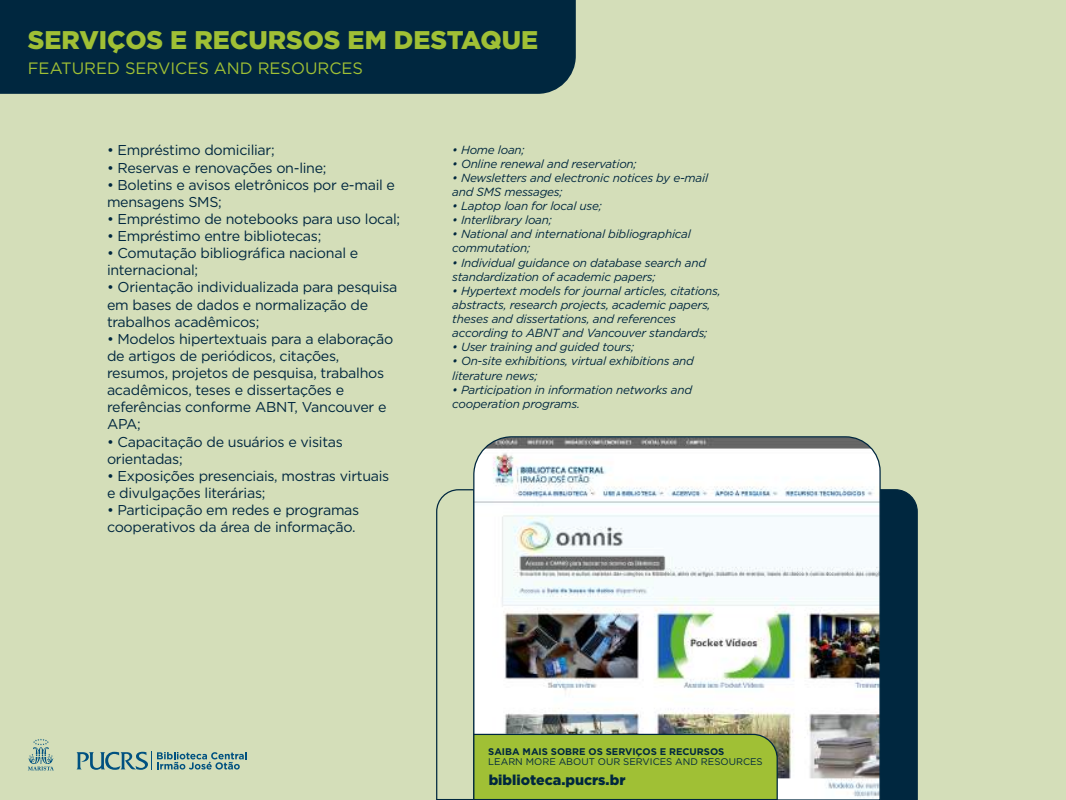
<style>
.page{position:relative;width:1066px;height:800px;background:#fff}
.page>*{position:absolute;margin:0;border:0;box-sizing:border-box;transform-origin:0 0}
.t1{font:900 25.5px "Gotham";color:#a0c035}
.t2{font:16.5px "Gotham";color:#a0c035}
.t3{font:14.25px/17.1px "Gotham";letter-spacing:-.02em;color:#00273f}
.t4{font:900 14.25px "Gotham";color:#00273f}
.t5{font:italic 11.75px/14.1px "Gotham";letter-spacing:-.02em;color:#00273f}
.t6{font:9.62px "Gotham";color:#00273f}
.t7{font:700 9.62px "Gotham";color:#00273f}
</style>
<div class="page">
<div style="left:0;top:0;width:1065px;height:799px;background:#d4deb9"></div>
<svg style="left:28px;top:739px;width:26px;height:31px"></svg>
<svg style="left:76px;top:751px;width:171px;height:18px"></svg>
<div style="left:0;top:0;width:576px;height:94px;background:#00273f"></div>
<div style="left:881px;top:489px;width:37px;height:310px;background:#00273f"></div>
<img style="left:473px;top:436px;width:408px;height:363px">
<img style="left:436px;top:488px;width:342px;height:311px">
<h1 class="t1" style="left:28px;top:23px;width:512px">SERVIÇOS E RECURSOS EM DESTAQUE</h1>
<p class="t2" style="left:28px;top:58px;width:337px">FEATURED SERVICES AND RESOURCES</p>
<p class="t3" style="left:107px;top:141px;width:169px">• Empréstimo domiciliar;</p>
<p class="t3" style="left:107px;top:159px;width:221px">• Reservas e renovações on-line;</p>
<p class="t3" style="left:107px;top:176px;width:289px">• Boletins e avisos eletrônicos por e-mail e mensagens SMS;</p>
<p class="t3" style="left:107px;top:210px;width:295px">• Empréstimo de notebooks para uso local;</p>
<p class="t3" style="left:107px;top:227px;width:216px">• Empréstimo entre bibliotecas;</p>
<p class="t3" style="left:107px;top:244px;width:253px">• Comutação bibliográfica nacional e internacional;</p>
<p class="t3" style="left:107px;top:278px;width:292px">• Orientação individualizada para pesquisa em bases de dados e normalização de trabalhos acadêmicos;</p>
<p class="t3" style="left:107px;top:330px;width:288px">• Modelos hipertextuais para a elaboração de artigos de periódicos, citações, resumos, projetos de pesquisa, trabalhos acadêmicos, teses e dissertações e referências conforme ABNT, Vancouver e APA;</p>
<p class="t3" style="left:107px;top:432px;width:237px">• Capacitação de usuários e visitas orientadas;</p>
<p class="t3" style="left:107px;top:467px;width:284px">• Exposições presenciais, mostras virtuais e divulgações literárias;</p>
<p class="t3" style="left:107px;top:501px;width:254px">• Participação em redes e programas cooperativos da área de informação.</p>
<p class="t5" style="left:452px;top:142px;width:74px">• Home loan;</p>
<p class="t5" style="left:452px;top:156px;width:186px">• Online renewal and reservation;</p>
<p class="t5" style="left:452px;top:170px;width:257px">• Newsletters and electronic notices by e-mail and SMS messages;</p>
<p class="t5" style="left:452px;top:198px;width:151px">• Laptop loan for local use;</p>
<p class="t5" style="left:452px;top:213px;width:101px">• Interlibrary loan;</p>
<p class="t5" style="left:452px;top:227px;width:240px">• National and international bibliographical commutation;</p>
<p class="t5" style="left:452px;top:255px;width:255px">• Individual guidance on database search and standardization of academic papers;</p>
<p class="t5" style="left:452px;top:283px;width:270px">• Hypertext models for journal articles, citations, abstracts, research projects, academic papers, theses and dissertations, and references according to ABNT and Vancouver standards;</p>
<p class="t5" style="left:452px;top:340px;width:183px">• User training and guided tours;</p>
<p class="t5" style="left:452px;top:354px;width:243px">• On-site exhibitions, virtual exhibitions and literature news;</p>
<p class="t5" style="left:452px;top:382px;width:241px">• Participation in information networks and cooperation programs.</p>
<p class="t7" style="left:488px;top:745px;width:237px">SAIBA MAIS SOBRE OS SERVIÇOS E RECURSOS</p>
<p class="t6" style="left:488px;top:755px;width:276px">LEARN MORE ABOUT OUR SERVICES AND RESOURCES</p>
<p class="t4" style="left:488px;top:769px;width:138px">biblioteca.pucrs.br</p>
</div>
